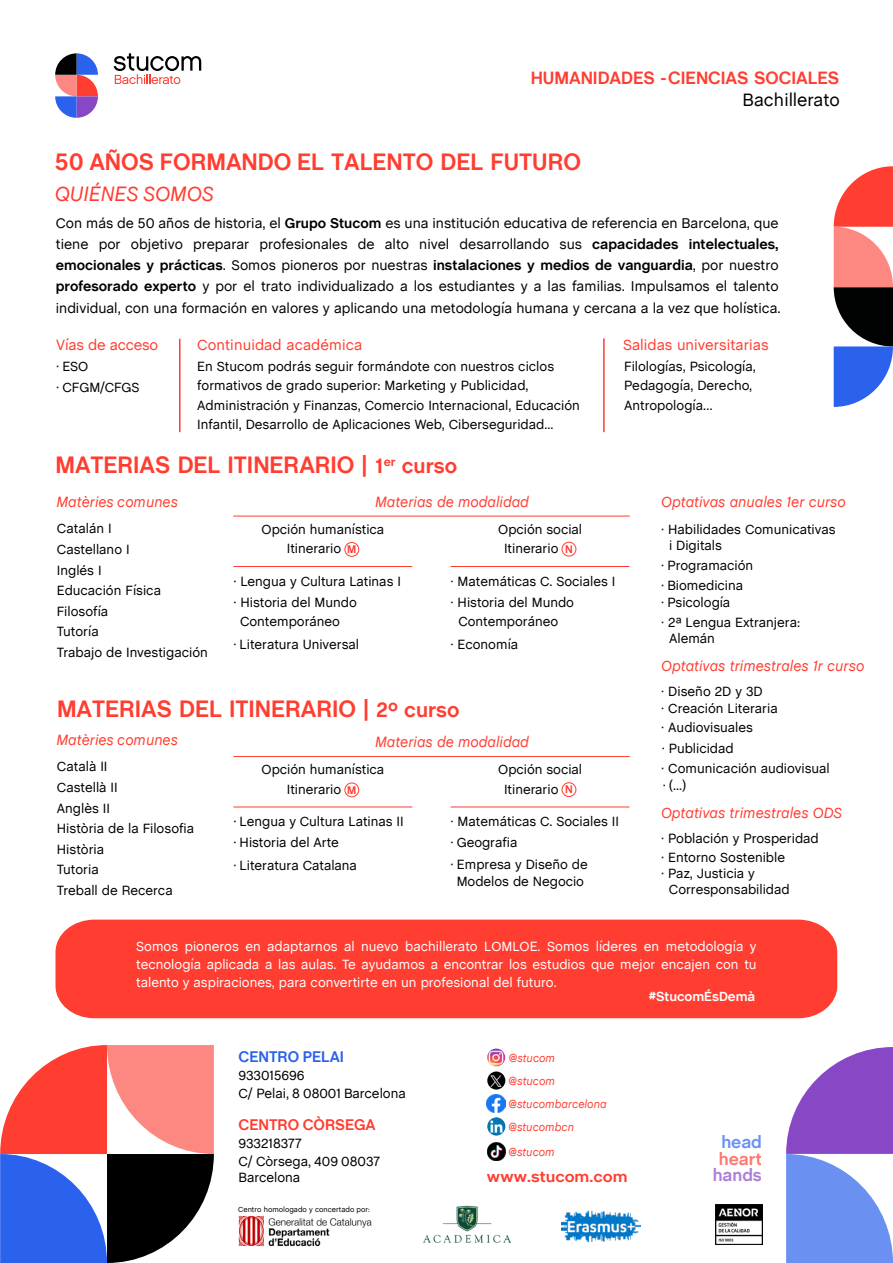
<style>
.page{position:relative;width:893px;height:1263px;background:#fff}
.page>*{position:absolute;margin:0;border:0;box-sizing:border-box;transform-origin:0 0}
.t1{font:700 24px "Chalet";color:#ff3d31}
.t2{font:italic 21px "Chalet";letter-spacing:-.005em;color:#ff3d31}
.t3{font:700 18px "Chalet";color:#ff3d31}
.t4{font:18px "Chalet";color:#000}
.t5{font:700 17.4px "Chalet";color:#ff3d31}
.t6{font:700 17.4px "Chalet";color:#8847c4}
.t7{font:700 17.4px "Chalet";color:#2a61ed}
.t8{font:700 15.6px "Chalet";color:#ff3d31;scale:1.08 1}
.t9{font:700 15.6px "Chalet";color:#ff3d31}
.t10{font:700 15.6px "Chalet";color:#2a61ed}
.t11{font:italic 15px "Chalet";color:#ff3d31}
.t12{font:15px "Chalet";color:#ff3d31}
.t13{font:14.25px/21px "Chalet";color:#000}
.t14{font:13.5px/20.5px "Chalet";color:#000}
.t15{font:13.5px/18px "Chalet";color:#fff;text-align:justify}
.t16{font:700 13.35px "Chalet";color:#fff}
.t17{font:italic 11.55px/23.2px "Chalet";color:#ff3d31}
.t18{font:7.5px "Chalet";color:#000}
.s1{font-weight:700}
.s2{font-size:21px}
.s3{font-weight:700;font-size:11.25px;color:#ff3d31}
</style>
<div class="page">
<svg style="left:834px;top:166px;width:59px;height:241px"></svg>
<hr style="left:179px;top:339px;width:1px;height:93px;background:#ff3d31">
<hr style="left:603px;top:338px;width:2px;height:94px;background:#ff3d31">
<svg style="left:55px;top:53px;width:43px;height:65px"></svg>
<svg style="left:114px;top:53px;width:87px;height:31px"></svg>
<div style="left:56px;top:920px;width:781px;height:98px;background:#ff3d31"></div>
<svg style="left:786px;top:1047px;width:107px;height:216px"></svg>
<svg style="left:0;top:1045px;width:214px;height:218px"></svg>
<img style="left:715px;top:1205px;width:47px;height:39px">
<img style="left:561px;top:1210px;width:79px;height:33px">
<img style="left:238px;top:1215px;width:134px;height:31px">
<img style="left:423px;top:1205px;width:87px;height:37px">
<img style="left:487px;top:1071px;width:18px;height:18px;border-radius:9px">
<img style="left:487px;top:1048px;width:18px;height:18px;border-radius:9px">
<img style="left:487px;top:1094px;width:18px;height:18px">
<img style="left:487px;top:1117px;width:18px;height:18px;border-radius:9px">
<img style="left:487px;top:1142px;width:19px;height:18px">
<hr style="left:233px;top:516px;width:397px;height:1px;background:#ff3d31">
<hr style="left:451px;top:566px;width:178px;height:1px;background:#ff3d31">
<hr style="left:233px;top:566px;width:179px;height:1px;background:#ff3d31">
<div style="left:344px;top:542px;width:15px;height:15px;border:1px solid #ff3d31;border-radius:50%"></div>
<div style="left:562px;top:542px;width:14px;height:14px;border:1px solid #ff3d31;border-radius:50%"></div>
<hr style="left:233px;top:756px;width:397px;height:1px;background:#ff3d31">
<hr style="left:451px;top:807px;width:178px;height:1px;background:#ff3d31">
<hr style="left:233px;top:807px;width:179px;height:1px;background:#ff3d31">
<div style="left:344px;top:783px;width:15px;height:14px;border:1px solid #ff3d31;border-radius:50%"></div>
<div style="left:562px;top:782px;width:14px;height:15px;border:1px solid #ff3d31;border-radius:50%"></div>
<h3 class="t3" style="left:531px;top:67px;width:310px">HUMANIDADES - CIENCIAS SOCIALES</h3>
<h3 class="t4" style="left:743px;top:86px;width:99px">Bachillerato</h3>
<h1 class="t1" style="left:55px;top:147px;width:528px">50 AÑOS FORMANDO EL TALENTO DEL FUTURO</h1>
<h2 class="t2" style="left:55px;top:182px;width:160px">QUIÉNES SOMOS</h2>
<p class="t13" style="left:56px;top:212px;width:726px">Con más de 50 años de historia, el <span class="s1">Grupo Stucom</span> es una institución educativa de referencia en Barcelona, que tiene por objetivo preparar profesionales de alto nivel desarrollando sus <span class="s1">capacidades intelectuales, emocionales y prácticas</span>. Somos pioneros por nuestras <span class="s1">instalaciones y medios de vanguardia</span>, por nuestro <span class="s1">profesorado experto</span> y por el trato individualizado a los estudiantes y a las familias. Impulsamos el talento individual, con una formación en valores y aplicando una metodología humana y cercana a la vez que holística.</p>
<p class="t12" style="left:56px;top:333px;width:103px">Vías de acceso</p>
<p class="t14" style="left:56px;top:355px;width:85px;line-height:21px">· ESO<br>· CFGM/CFGS</p>
<p class="t12" style="left:623px;top:332px;width:147px">Salidas universitarias</p>
<p class="t12" style="left:197px;top:333px;width:167px">Continuidad académica</p>
<p class="t14" style="left:197px;top:355px;width:384px;line-height:19.5px">En Stucom podrás seguir formándote con nuestros ciclos formativos de grado superior: Marketing y Publicidad, Administración y Finanzas, Comercio Internacional, Educación Infantil, Desarrollo de Aplicaciones Web, Ciberseguridad...</p>
<p class="t14" style="left:624px;top:355px;width:133px;line-height:19.5px">Filologías, Psicología,<br>Pedagogía, Derecho,<br>Antropología…</p>
<h1 class="t1" style="left:56px;top:451px;width:403px">MATERIAS DEL ITINERARIO | <span class="s2">1</span><sup>er</sup> <span class="s2">curso</span></h1>
<p class="t11" style="left:56px;top:493px;width:123px">Matèries comunes</p>
<p class="t14" style="left:57px;top:517px;width:152px">Catalán I<br>Castellano I<br>Inglés I<br>Educación Física<br>Filosofía<br>Tutoría<br>Trabajo de Investigación</p>
<p class="t11" style="left:375px;top:493px;width:155px">Materias de modalidad</p>
<p class="t14" style="left:262px;top:517px;width:124px">Opción humanística</p>
<p class="t14" style="left:498px;top:517px;width:85px">Opción social</p>
<p class="t14" style="left:287px;top:537px;width:71px">Itinerario <span class="s3">M</span></p>
<p class="t14" style="left:504px;top:537px;width:70px">Itinerario <span class="s3">N</span></p>
<p class="t14" style="left:233px;top:569px;width:169px;line-height:21px">· Lengua y Cultura Latinas I · Historia del Mundo</p>
<p class="t14" style="left:233px;top:632px;width:127px">· Literatura Universal</p>
<p class="t14" style="left:451px;top:569px;width:166px;line-height:21px">· Matemáticas C. Sociales I · Historia del Mundo</p>
<p class="t14" style="left:240px;top:610px;width:101px">Contemporáneo</p>
<p class="t14" style="left:451px;top:609px;width:109px;line-height:22.4px;text-indent:8px">Contemporáneo · Economía</p>
<h1 class="t1" style="left:57px;top:694px;width:404px">MATERIAS DEL ITINERARIO | <span class="s2">2º curso</span></h1>
<p class="t11" style="left:56px;top:730px;width:123px">Matèries comunes</p>
<p class="t14" style="left:57px;top:755px;width:139px">Català II<br>Castellà II<br>Anglès II<br>Història de la Filosofia<br>Història<br>Tutoria<br>Treball de Recerca</p>
<p class="t11" style="left:375px;top:733px;width:155px">Materias de modalidad</p>
<p class="t14" style="left:262px;top:758px;width:124px">Opción humanística</p>
<p class="t14" style="left:498px;top:758px;width:85px">Opción social</p>
<p class="t14" style="left:287px;top:778px;width:71px">Itinerario <span class="s3">M</span></p>
<p class="t14" style="left:504px;top:778px;width:70px">Itinerario <span class="s3">N</span></p>
<p class="t14" style="left:451px;top:809px;width:170px;line-height:21.5px">· Matemáticas C. Sociales II · Geografia<br>· Empresa y Diseño de</p>
<p class="t14" style="left:457px;top:870px;width:129px">Modelos de Negocio</p>
<p class="t14" style="left:233px;top:810px;width:172px;line-height:21px">· Lengua y Cultura Latinas II · Historia del Arte</p>
<p class="t14" style="left:233px;top:853px;width:125px">· Literatura Catalana</p>
<p class="t11" style="left:661px;top:492px;width:186px">Optativas anuales 1er curso</p>
<p class="t14" style="left:669px;top:520px;width:168px;line-height:16.2px;text-indent:-8px">· Habilidades Comunicativas i Digitals</p>
<p class="t14" style="left:661px;top:554px;width:94px;line-height:20.1px">· Programación · Biomedicina</p>
<p class="t14" style="left:661px;top:591px;width:140px;line-height:20.1px">· Psicología<br>· 2ª Lengua Extranjera:</p>
<p class="t14" style="left:669px;top:627px;width:47px">Alemán</p>
<p class="t11" style="left:661px;top:657px;width:205px">Optativas trimestrales 1r curso</p>
<p class="t14" style="left:661px;top:681px;width:118px;line-height:17px">· Diseño 2D y 3D<br>· Creación Literaria</p>
<p class="t14" style="left:661px;top:717px;width:170px;line-height:20.1px">· Audiovisuales<br>· Publicidad<br>· Comunicación audiovisual</p>
<p class="t14" style="left:663px;top:774px;width:25px">· (...)</p>
<p class="t11" style="left:661px;top:803px;width:183px">Optativas trimestrales ODS</p>
<p class="t14" style="left:661px;top:828px;width:159px;line-height:18.6px">· Población y Prosperidad · Entorno Sostenible</p>
<p class="t14" style="left:669px;top:864px;width:122px;line-height:16.2px;text-indent:-8px">· Paz, Justicia y<br>Corresponsabilidad</p>
<p class="t15" style="left:136px;top:936px;width:622px">Somos pioneros en adaptarnos al nuevo bachillerato LOMLOE. Somos líderes en metodología y tecnología aplicada a las aulas. Te ayudamos a encontrar los estudios que mejor encajen con tu talento y aspiraciones, para convertirte en un profesional del futuro.</p>
<p class="t16" style="left:649px;top:988px;width:108px">#StucomÉsDemà</p>
<p class="t10" style="left:238px;top:1047px;width:107px">CENTRO PELAI</p>
<p class="t14" style="left:238px;top:1065px;width:169px;line-height:18.3px">933015696<br>C/ Pelai, 8 08001 Barcelona</p>
<p class="t9" style="left:238px;top:1115px;width:139px">CENTRO CÒRSEGA</p>
<p class="t14" style="left:238px;top:1133px;width:143px;line-height:18px">933218377<br>C/ Còrsega, 409 08037</p>
<p class="t14" style="left:238px;top:1166px;width:63px">Barcelona</p>
<p class="t18" style="left:238px;top:1203px;width:133px">Centro homologado y concertado por:</p>
<p class="t17" style="left:509px;top:1046px;width:48px">@stucom</p>
<p class="t17" style="left:508px;top:1092px;width:100px">@stucombarcelona @stucombcn</p>
<p class="t17" style="left:508px;top:1140px;width:48px">@stucom</p>
<p class="t17" style="left:508px;top:1069px;width:48px">@stucom</p>
<p class="t8" style="left:487px;top:1167px;width:132px">www.stucom.com</p>
<p class="t7" style="left:721px;top:1132px;width:42px">head</p>
<p class="t5" style="left:719px;top:1148px;width:45px">heart</p>
<p class="t6" style="left:713px;top:1165px;width:51px">hands</p>
</div>
